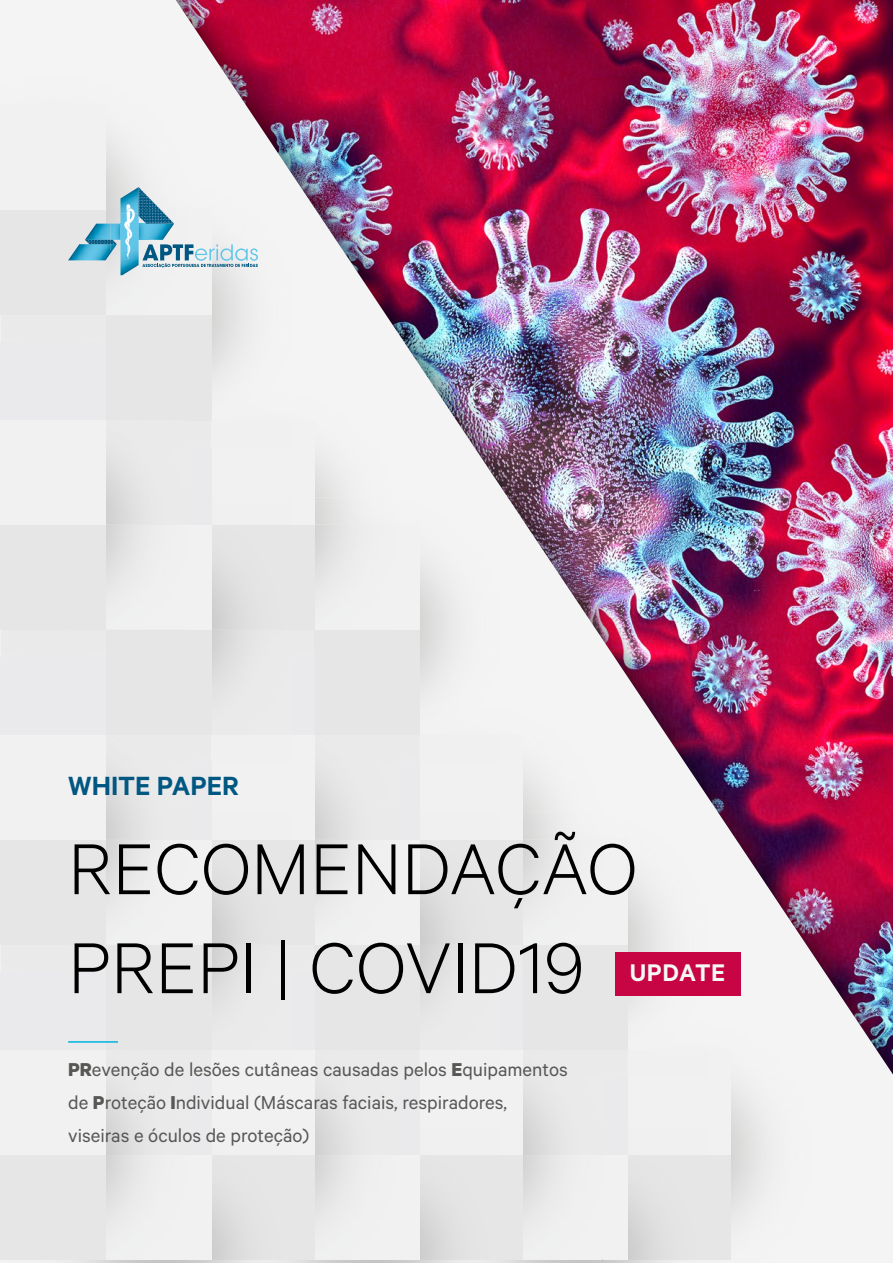
<style>
.page{position:relative;width:893px;height:1263px;background:#fff}
.page>*{position:absolute;margin:0;border:0;box-sizing:border-box;transform-origin:0 0}
.t1{font:300 81px/99px "Calibre";color:#000}
.t2{font:600 29.7px "Calibre";color:#005781}
.t3{font:600 27.15px "Calibre";letter-spacing:.025em;color:#f5f8f7}
.t4{font:21px/33px "Calibre";color:#575756}
.s1{font-weight:700}
</style>
<div class="page">
<img style="left:0;top:0;width:893px;height:1263px">
<img style="left:707px;top:1023px;width:103px;height:240px">
<div style="left:625px;top:1155px;width:105px;height:105px;background:#e6e6e7"></div>
<div style="left:625px;top:1050px;width:105px;height:105px;background:#f0f1f0"></div>
<img style="left:291px;top:1260px;width:416px;height:3px">
<img style="left:627px;top:1155px;width:27px;height:105px">
<div style="left:522px;top:1155px;width:105px;height:105px;background:#f0f0f0"></div>
<div style="left:522px;top:1050px;width:105px;height:105px;background:#e8e8eb"></div>
<img style="left:602px;top:813px;width:105px;height:237px">
<div style="left:522px;top:945px;width:105px;height:105px;background:#e6e6e7"></div>
<div style="left:522px;top:840px;width:105px;height:105px;background:#f0f0f0"></div>
<div style="left:417px;top:1155px;width:105px;height:105px;background:#e6e6e7"></div>
<div style="left:417px;top:1050px;width:105px;height:105px;background:#f0f1f0"></div>
<div style="left:417px;top:945px;width:105px;height:105px;background:#e8e8eb"></div>
<img style="left:499px;top:708px;width:103px;height:132px">
<div style="left:417px;top:840px;width:105px;height:105px;background:#e6e6e7"></div>
<div style="left:417px;top:735px;width:105px;height:105px;background:#f0f1f0"></div>
<img style="left:419px;top:1155px;width:27px;height:105px">
<div style="left:314px;top:1155px;width:105px;height:105px;background:#f0f0f0"></div>
<div style="left:314px;top:1050px;width:105px;height:105px;background:#e8e8eb"></div>
<img style="left:419px;top:840px;width:30px;height:161px">
<svg style="left:419px;top:945px;width:24px;height:1px"></svg>
<div style="left:314px;top:945px;width:105px;height:105px;background:#e6e6e7"></div>
<div style="left:314px;top:840px;width:105px;height:105px;background:#f0f0f0"></div>
<div style="left:314px;top:735px;width:105px;height:105px;background:#e8e8eb"></div>
<img style="left:394px;top:498px;width:105px;height:210px">
<div style="left:419px;top:708px;width:80px;height:27px;background:#f2f2f2"></div>
<div style="left:314px;top:630px;width:105px;height:105px;background:#e6e6e7"></div>
<div style="left:314px;top:525px;width:105px;height:105px;background:#f0f1f0"></div>
<div style="left:209px;top:1155px;width:105px;height:105px;background:#e6e6e7"></div>
<div style="left:209px;top:1050px;width:105px;height:105px;background:#f0f1f0"></div>
<div style="left:209px;top:945px;width:105px;height:105px;background:#e8e8eb"></div>
<div style="left:209px;top:840px;width:105px;height:105px;background:#e6e6e7"></div>
<div style="left:209px;top:735px;width:105px;height:105px;background:#f0f1f0"></div>
<div style="left:209px;top:630px;width:105px;height:105px;background:#e8e8eb"></div>
<img style="left:291px;top:393px;width:103px;height:105px">
<img style="left:314px;top:498px;width:80px;height:132px">
<div style="left:209px;top:525px;width:105px;height:105px;background:#e6e6e7"></div>
<div style="left:209px;top:419px;width:105px;height:106px;background:#f0f1f0"></div>
<img style="left:130px;top:1260px;width:161px;height:3px">
<img style="left:211px;top:1155px;width:27px;height:105px">
<div style="left:106px;top:1155px;width:105px;height:105px;background:linear-gradient(to right,#e6e6e7,#f3f4f3)"></div>
<div style="left:106px;top:1050px;width:105px;height:105px;background:#e8e8eb"></div>
<img style="left:211px;top:840px;width:30px;height:161px">
<svg style="left:211px;top:945px;width:24px;height:1px"></svg>
<div style="left:106px;top:945px;width:105px;height:105px;background:#e6e6e7"></div>
<div style="left:106px;top:840px;width:105px;height:105px;background:linear-gradient(to right,#e6e6e7,#f3f4f3)"></div>
<div style="left:106px;top:735px;width:105px;height:105px;background:#e8e8eb"></div>
<img style="left:211px;top:525px;width:30px;height:161px">
<div style="left:106px;top:630px;width:105px;height:105px;background:#e6e6e7"></div>
<div style="left:106px;top:525px;width:105px;height:105px;background:linear-gradient(to right,#e6e6e7,#f3f4f3)"></div>
<div style="left:106px;top:420px;width:105px;height:105px;background:#e8e8eb"></div>
<img style="left:186px;top:183px;width:105px;height:210px">
<div style="left:211px;top:393px;width:80px;height:28px;background:#f2f2f2"></div>
<div style="left:106px;top:315px;width:105px;height:105px;background:#e6e6e7"></div>
<div style="left:106px;top:210px;width:105px;height:105px;background:#f0f1f0"></div>
<img style="left:27px;top:1260px;width:103px;height:3px">
<div style="left:1px;top:1155px;width:105px;height:105px;background:#e6e6e7"></div>
<div style="left:1px;top:1050px;width:105px;height:105px;background:#f0f1f0"></div>
<div style="left:1px;top:945px;width:105px;height:105px;background:#e8e8eb"></div>
<div style="left:1px;top:840px;width:105px;height:105px;background:#e6e6e7"></div>
<div style="left:1px;top:735px;width:105px;height:105px;background:#f0f1f0"></div>
<div style="left:1px;top:630px;width:105px;height:105px;background:#e8e8eb"></div>
<div style="left:1px;top:525px;width:105px;height:105px;background:#e6e6e7"></div>
<div style="left:1px;top:419px;width:105px;height:106px;background:#f0f1f0"></div>
<div style="left:1px;top:314px;width:105px;height:106px;background:#e8e8eb"></div>
<img style="left:0;top:78px;width:186px;height:264px">
<img style="left:106px;top:183px;width:80px;height:27px">
<img style="left:106px;top:210px;width:80px;height:132px">
<img style="left:1px;top:315px;width:105px;height:27px">
<div style="left:1px;top:210px;width:105px;height:105px;background:#e6e6e7"></div>
<div style="left:1px;top:105px;width:105px;height:105px;background:#f0f1f0"></div>
<img style="left:85px;top:224px;width:26px;height:16px">
<img style="left:111px;top:224px;width:9px;height:16px">
<img style="left:120px;top:187px;width:19px;height:88px">
<img style="left:120px;top:214px;width:4px;height:36px">
<img style="left:68px;top:244px;width:45px;height:16px">
<svg style="left:124px;top:187px;width:134px;height:81px"></svg>
<svg style="left:85px;top:240px;width:32px;height:10px"></svg>
<hr style="left:68px;top:1041px;width:50px;height:2px;background:#00b3e1">
<div style="left:616px;top:952px;width:125px;height:43px;background:#c70544"></div>
<h2 class="t2" style="left:68px;top:768px;width:172px">WHITE PAPER</h2>
<h1 class="t1" style="left:68px;top:816px;width:571px">RECOMENDAÇÃO<br>PREPI | COVID19</h1>
<p class="t3" style="left:630px;top:957px;width:97px">UPDATE</p>
<p class="t4" style="left:68px;top:1052px;width:501px"><span class="s1">PR</span>evenção de lesões cutâneas causadas pelos <span class="s1">E</span>quipamentos de <span class="s1">P</span>roteção <span class="s1">I</span>ndividual (Máscaras faciais, respiradores, viseiras e óculos de proteção)</p>
</div>
